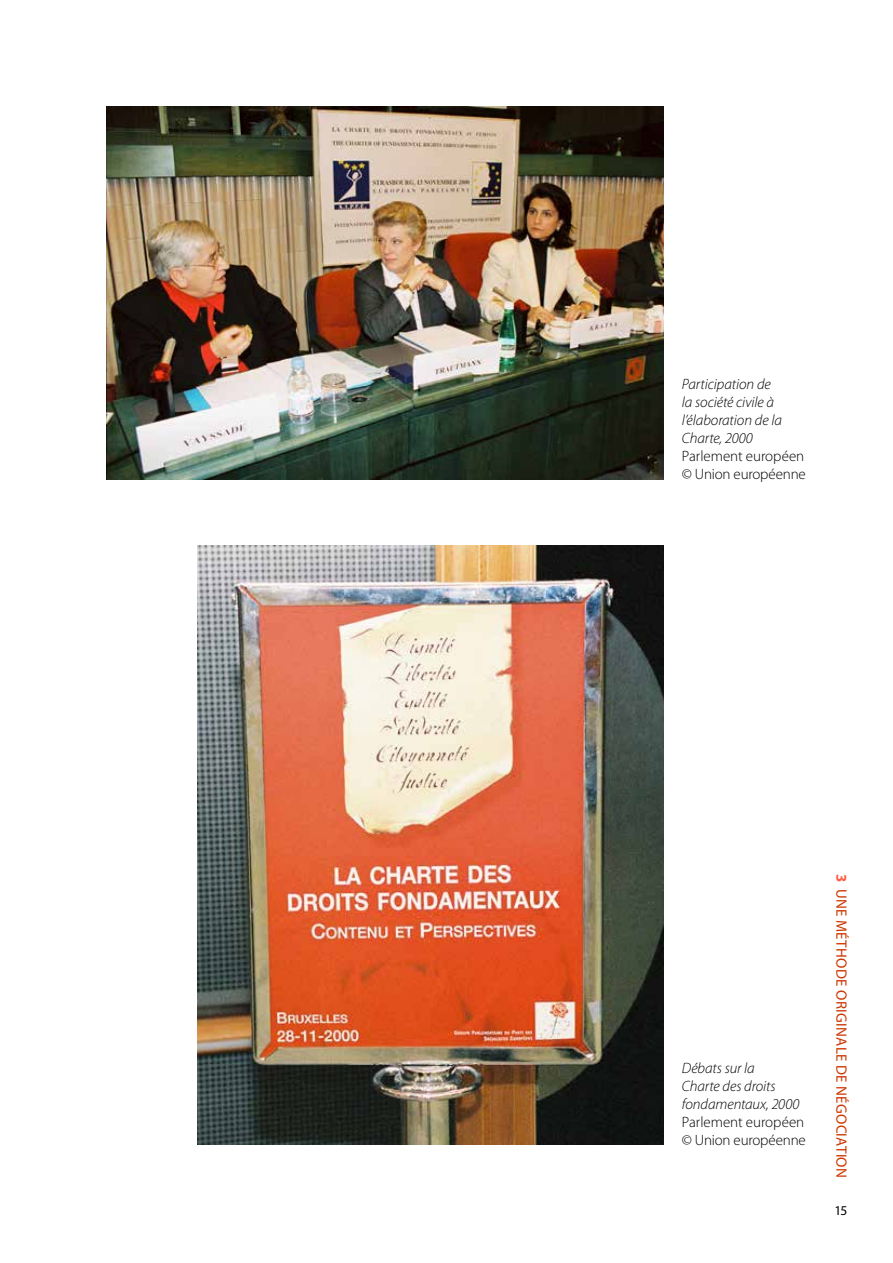
<style>
.page{position:relative;width:893px;height:1263px;background:#fff}
.page>*{position:absolute;margin:0;border:0;box-sizing:border-box;transform-origin:0 0}
.t1{font:italic 300 15px/18px "Myriad Pro";letter-spacing:-.005em;color:#000}
.t2{font:15px "Myriad Pro";letter-spacing:.025em;color:#cc3600}
.t3{font:300 15px "Myriad Pro";letter-spacing:-.015em;color:#000}
.t4{font:13.5px "Myriad Pro";color:#000}
.s1{font-style:normal}
.s2{font-weight:700;color:#ff5f42}
</style>
<div class="page">
<img style="left:106px;top:106px;width:558px;height:373px">
<img style="left:197px;top:546px;width:467px;height:599px">
<p class="t1" style="left:682px;top:376px;width:124px">Participation de<br>la société civile à l’élaboration de la<br>Charte, 2000<br><span class="s1">Parlement européen</span></p>
<p class="t3" style="left:682px;top:466px;width:126px">© Union européenne</p>
<p class="t1" style="left:682px;top:1059px;width:124px">Débats sur la<br>Charte des droits fondamentaux, 2000<br><span class="s1">Parlement européen</span></p>
<p class="t3" style="left:682px;top:1132px;width:126px">© Union européenne</p>
<p class="t2" style="left:850px;top:874px;width:306px;rotate:90deg"><span class="s2">3</span> UNE MÉTHODE ORIGINALE DE NÉGOCIATION</p>
<p class="t4" style="left:834px;top:1203px;width:15px">15</p>
</div>
